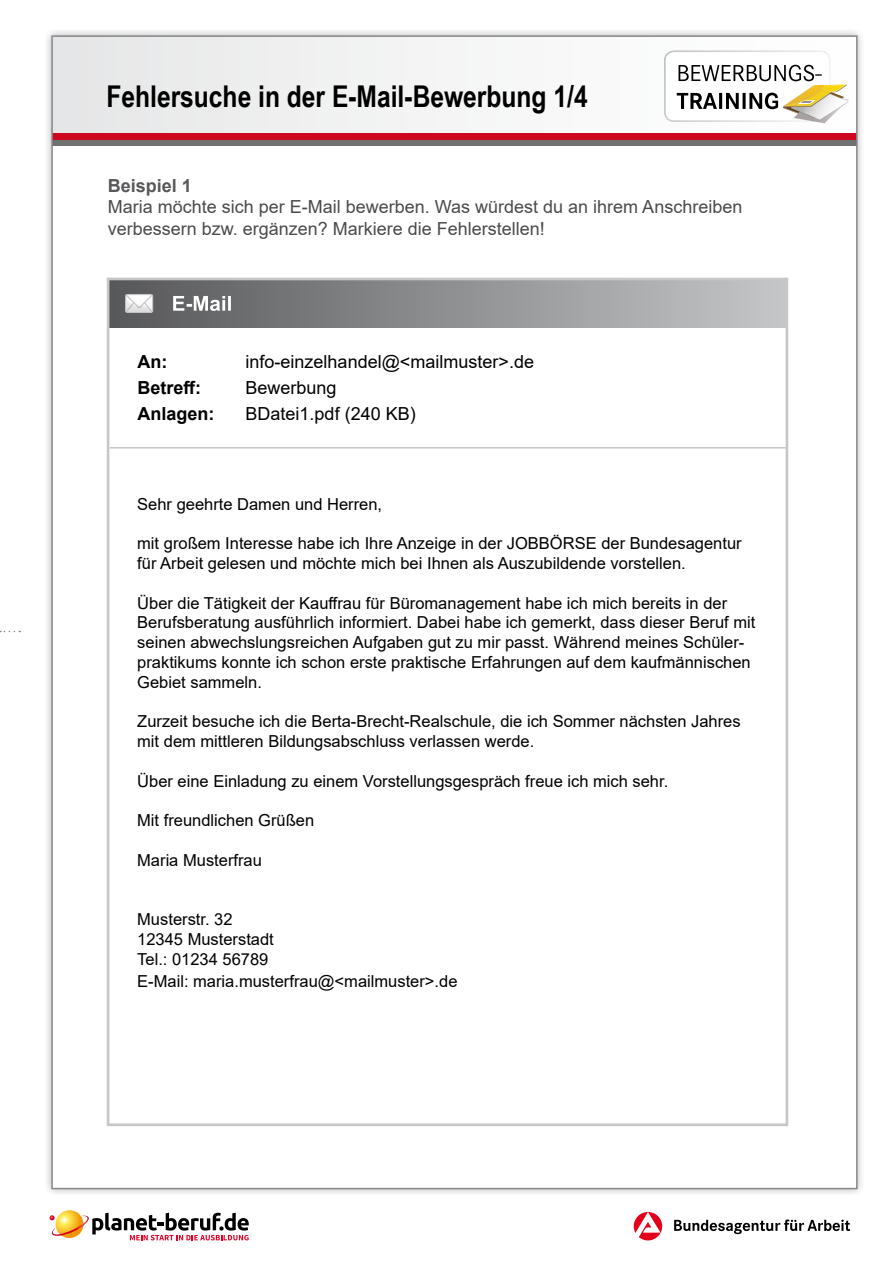
<style>
.page{position:relative;width:893px;height:1263px;background:#fff}
.page>*{position:absolute;margin:0;border:0;box-sizing:border-box;transform-origin:0 0}
.t1{font:700 30px "Arial Narrow";color:#000}
.t2{font:18px/21.6px "Arial";color:#4b4b4d}
.t3{font:18px "Arial";color:#000}
.t4{font:700 18px "Arial";color:#000}
.t5{font:700 18px "Arial";color:#58585a}
.t6{font:16.5px/19.8px "Arial";color:#000}
</style>
<div class="page">
<div style="left:43px;top:27px;width:823px;height:1170px;background:#000;opacity:.3"></div>
<div style="left:52px;top:36px;width:805px;height:1152px;background:#fff"></div>
<div style="left:52px;top:36px;width:805px;height:104px;background:#f2f3f3"></div>
<div style="left:52px;top:139px;width:805px;height:7px;background:#707172"></div>
<div style="left:52px;top:133px;width:805px;height:6px;background:#cd071e"></div>
<svg style="left:674px;top:1219px;width:176px;height:15px"></svg>
<svg style="left:634px;top:1212px;width:28px;height:28px"></svg>
<svg style="left:56px;top:1210px;width:27px;height:28px"></svg>
<svg style="left:50px;top:1213px;width:199px;height:27px"></svg>
<svg style="left:0;top:631px;width:20px;height:1px"></svg>
<svg style="left:664px;top:51px;width:185px;height:72px"></svg>
<div style="left:108px;top:279px;width:678px;height:49px;background:linear-gradient(to right,#575759,#c5c6c8)"></div>
<div style="left:107px;top:278px;width:681px;height:848px;border:3px solid #c6c7c8"></div>
<svg style="left:173px;top:296px;width:58px;height:15px"></svg>
<svg style="left:125px;top:293px;width:29px;height:21px"></svg>
<hr style="left:110px;top:447px;width:677px;height:1px;background:#c6c7c8">
<h1 class="t1" style="left:106px;top:74px;width:483px">Fehlersuche in der E-Mail-Bewerbung 1/4</h1>
<p class="t5" style="left:108px;top:173px;width:86px">Beispiel 1</p>
<p class="t2" style="left:108px;top:196px;width:636px">Maria möchte sich per E-Mail bewerben. Was würdest du an ihrem Anschreiben verbessern bzw. ergänzen? Markiere die Fehlerstellen!</p>
<p class="t4" style="left:138px;top:349px;width:31px">An:</p>
<p class="t3" style="left:246px;top:349px;width:290px">info-einzelhandel@&lt;mailmuster&gt;.de</p>
<p class="t4" style="left:138px;top:375px;width:65px">Betreff:</p>
<p class="t3" style="left:246px;top:375px;width:93px">Bewerbung</p>
<p class="t4" style="left:138px;top:401px;width:79px">Anlagen:</p>
<p class="t3" style="left:246px;top:402px;width:172px">BDatei1.pdf (240 KB)</p>
<p class="t6" style="left:137px;top:494px;width:246px">Sehr geehrte Damen und Herren,</p>
<p class="t6" style="left:137px;top:533px;width:606px">mit großem Interesse habe ich Ihre Anzeige in der JOBBÖRSE der Bundesagentur für Arbeit gelesen und möchte mich bei Ihnen als Auszubildende vorstellen.</p>
<p class="t6" style="left:137px;top:593px;width:620px">Über die Tätigkeit der Kauffrau für Büromanagement habe ich mich bereits in der Berufsberatung ausführlich informiert. Dabei habe ich gemerkt, dass dieser Beruf mit seinen abwechslungsreichen Aufgaben gut zu mir passt. Während meines Schüler&shy;praktikums konnte ich schon erste praktische Erfahrungen auf dem kaufmännischen Gebiet sammeln.</p>
<p class="t6" style="left:137px;top:711px;width:605px">Zurzeit besuche ich die Berta-Brecht-Realschule, die ich Sommer nächsten Jahres mit dem mittleren Bildungsabschluss verlassen werde.</p>
<p class="t6" style="left:137px;top:771px;width:533px">Über eine Einladung zu einem Vorstellungsgespräch freue ich mich sehr.</p>
<p class="t6" style="left:137px;top:810px;width:178px">Mit freundlichen Grüßen</p>
<p class="t6" style="left:137px;top:850px;width:126px">Maria Musterfrau</p>
<p class="t6" style="left:137px;top:909px;width:138px">Musterstr. 32<br>12345 Musterstadt<br>Tel.: 01234 56789</p>
<p class="t6" style="left:137px;top:971px;width:322px">E-Mail: maria.musterfrau@&lt;mailmuster&gt;.de</p>
</div>
